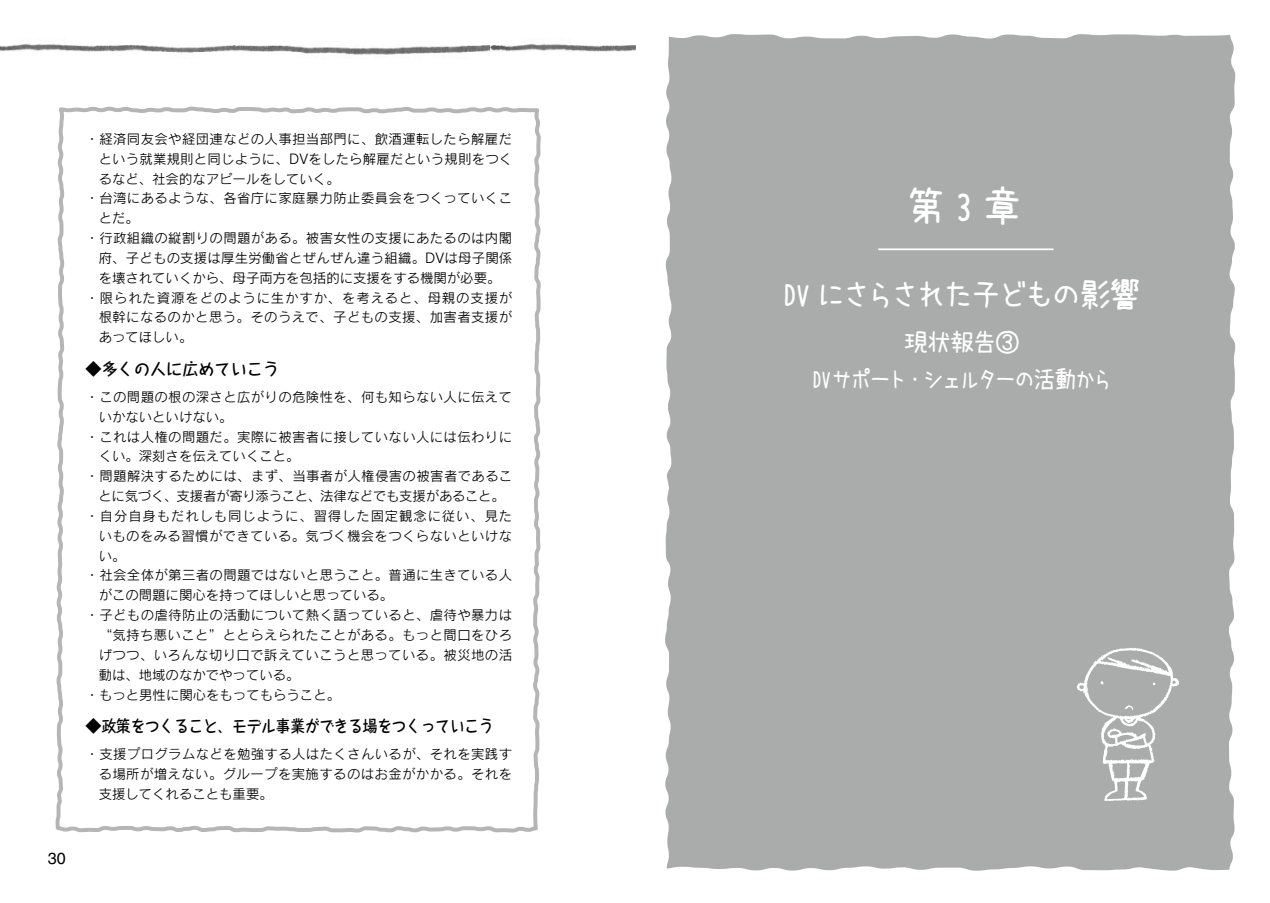
<style>
.page{position:relative;width:1270px;height:903px;background:#fff}
.page>*{position:absolute;margin:0;border:0;box-sizing:border-box;transform-origin:0 0}
.t1{font:40.95px "uzura font";color:#fff}
.t2{font:32.2px "uzura font";letter-spacing:-.16em;color:#fff}
.t3{font:24.85px/36.4px "uzura font";letter-spacing:-.13em;color:#fff;text-align:center}
.t4{font:700 16.1px "Taka Hand Std De";color:#000}
.t5{font:16.1px "Helvetica LT Std";color:#000}
.t6{font:13.47px/19.8px "Rodin CID M";letter-spacing:.03em;color:#000;text-align:justify}
.t7{font:13.47px "Rodin CID M";color:#000}
.t8{font:13.47px "Rodin CID M";letter-spacing:.065em;color:#000}
.t9{font:13.47px "Rodin CID M";letter-spacing:-.015em;color:#000}
</style>
<div class="page">
<img style="left:0;top:43px;width:491px;height:12px">
<img style="left:491px;top:43px;width:144px;height:9px">
<svg style="left:55px;top:106px;width:486px;height:727px"></svg>
<div style="left:665px;top:34px;width:570px;height:837px;background:#aaabab"></div>
<svg style="left:1076px;top:647px;width:103px;height:154px;background:#b7b7b7"></svg>
<hr style="left:878px;top:248px;width:175px;height:2px;background:#fff">
<p class="t6" style="left:86px;top:129px;width:428px">・経済同友会や経団連などの人事担当部門に、飲酒運転したら解雇だ</p>
<p class="t6" style="left:99px;top:148px;width:415px">という就業規則と同じように、DVをしたら解雇だという規則をつく</p>
<p class="t7" style="left:99px;top:170px;width:243px">るなど、社会的なアピールをしていく。</p>
<p class="t6" style="left:86px;top:188px;width:428px">・台湾にあるような、各省庁に家庭暴力防止委員会をつくっていくこ</p>
<p class="t6" style="left:99px;top:208px;width:42px">とだ。</p>
<p class="t6" style="left:86px;top:228px;width:428px">・行政組織の縦割りの問題がある。被害女性の支援にあたるのは内閣</p>
<p class="t6" style="left:99px;top:248px;width:415px">府、子どもの支援は厚生労働省とぜんぜん違う組織。DVは母子関係</p>
<p class="t7" style="left:99px;top:269px;width:403px">を壊されていくから、母子両方を包括的に支援をする機関が必要。</p>
<p class="t8" style="left:86px;top:289px;width:428px">・限られた資源をどのように生かすか、を考えると、母親の支援が</p>
<p class="t6" style="left:99px;top:307px;width:415px">根幹になるのかと思う。そのうえで、子どもの支援、加害者支援が</p>
<p class="t6" style="left:99px;top:327px;width:95px">あってほしい。</p>
<p class="t4" style="left:86px;top:357px;width:195px">◆多くの人に広めていこう</p>
<p class="t6" style="left:86px;top:387px;width:428px">・この問題の根の深さと広がりの危険性を、何も知らない人に伝えて</p>
<p class="t7" style="left:99px;top:408px;width:135px">いかないといけない。</p>
<p class="t6" style="left:86px;top:426px;width:428px">・これは人権の問題だ。実際に被害者に接していない人には伝わりに</p>
<p class="t7" style="left:99px;top:448px;width:202px">くい。深刻さを伝えていくこと。</p>
<p class="t6" style="left:86px;top:466px;width:428px">・問題解決するためには、まず、当事者が人権侵害の被害者であるこ</p>
<p class="t9" style="left:98px;top:487px;width:408px">とに気づく、支援者が寄り添うこと、法律などでも支援があること。</p>
<p class="t8" style="left:86px;top:507px;width:428px">・自分自身もだれしも同じように、習得した固定観念に従い、見た</p>
<p class="t6" style="left:99px;top:525px;width:415px">いものをみる習慣ができている。気づく機会をつくらないといけな</p>
<p class="t6" style="left:99px;top:545px;width:28px">い。</p>
<p class="t6" style="left:86px;top:565px;width:428px">・社会全体が第三者の問題ではないと思うこと。普通に生きている人</p>
<p class="t7" style="left:99px;top:587px;width:296px">がこの問題に関心を持ってほしいと思っている。</p>
<p class="t6" style="left:86px;top:605px;width:428px">・子どもの虐待防止の活動について熱く語っていると、虐待や暴力は</p>
<p class="t6" style="left:99px;top:625px;width:415px">“気持ち悪いこと”ととらえられたことがある。もっと間口をひろ</p>
<p class="t6" style="left:99px;top:644px;width:415px">げつつ、いろんな切り口で訴えていこうと思っている。被災地の活</p>
<p class="t7" style="left:99px;top:666px;width:202px">動は、地域のなかでやっている。</p>
<p class="t7" style="left:86px;top:686px;width:256px">・もっと男性に関心をもってもらうこと。</p>
<p class="t4" style="left:86px;top:714px;width:409px">◆政策をつくること、モデル事業ができる場をつくっていこう</p>
<p class="t6" style="left:99px;top:744px;width:415px;text-indent:-13px">・支援プログラムなどを勉強する人はたくさんいるが、それを実践する場所が増えない。グループを実施するのはお金がかかる。それを支援してくれることも重要。</p>
<p class="t5" style="left:48px;top:849px;width:19px">30</p>
<h1 class="t1" style="left:905px;top:186px;width:119px">第3章</h1>
<h2 class="t2" style="left:782px;top:278px;width:361px">DV にさらされた子どもの影響</h2>
<h3 class="t3" style="left:811px;top:324px;width:304px">現状報告③<br>DVサポート・シェルターの活動から</h3>
</div>
